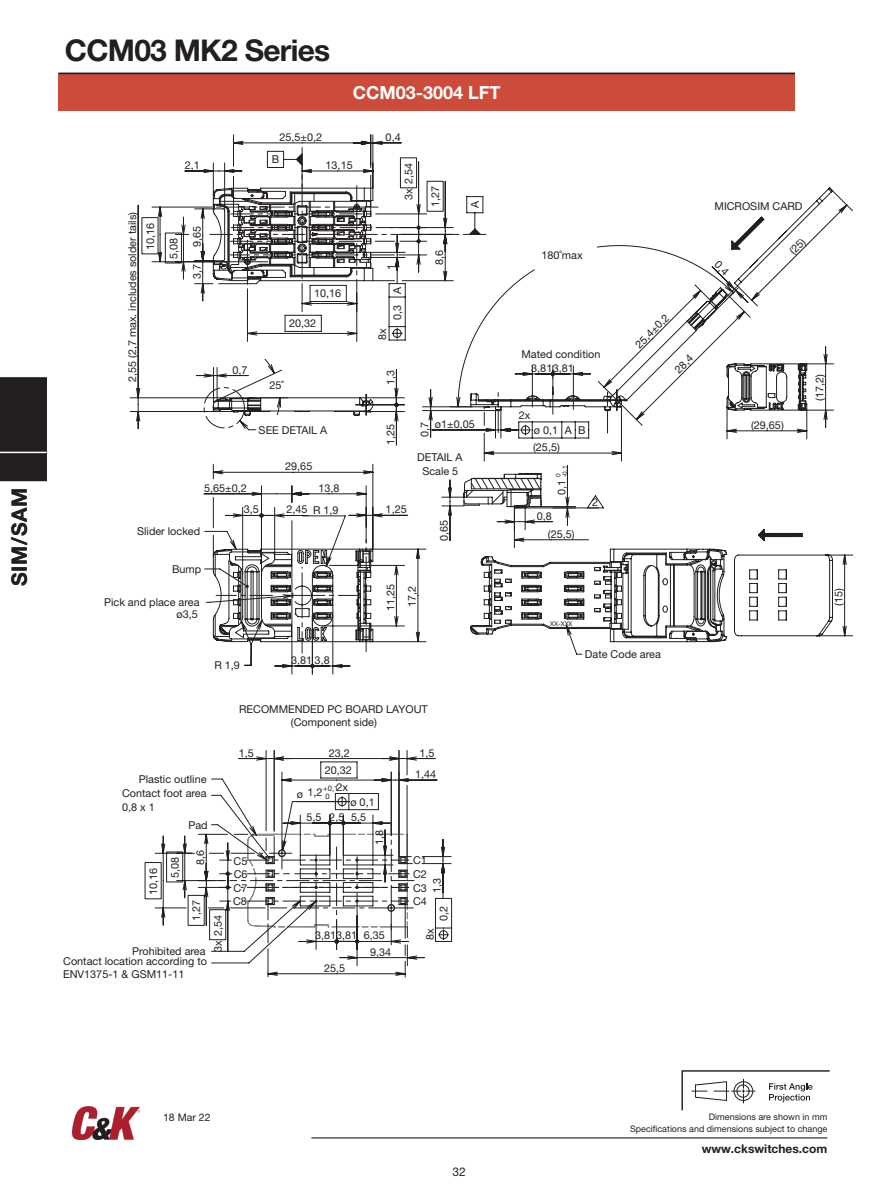
<style>
.page{position:relative;width:891px;height:1188px;background:#fff}
.page>*{position:absolute;margin:0;border:0;box-sizing:border-box;transform-origin:0 0}
.t1{font:700 30px "Helvetica Neue LT Std";letter-spacing:-.025em;color:#231f20}
.t2{font:700 21px "Helvetica Neue";color:#231f20}
.t3{font:700 18px "Helvetica Neue LT Std";color:#fff}
.t4{font:700 12px "Helvetica Neue LT Std";color:#231f20}
.t5{font:12px "Helvetica Neue LT Std";color:#231f20}
.t6{font:10.8px/13px "Helvetica Neue";color:#231f20}
.t7{font:10.5px "Helvetica Neue LT Std";color:#231f20}
.t8{font:9px/12px "Helvetica Neue LT Std";color:#231f20;text-align:right}
.t9{font:7.65px "Helvetica Neue";color:#231f20}
.t10{font:6.45px/6.4px "Helvetica Neue";color:#231f20}
</style>
<div class="page">
<hr style="left:311px;top:1137px;width:516px;height:2px;background:#57585a">
<img style="left:73px;top:1106px;width:66px;height:33px">
<svg style="left:681px;top:1070px;width:149px;height:41px"></svg>
<div style="left:58px;top:74px;width:737px;height:37px;background:#cd4b3b"></div>
<hr style="left:58px;top:73px;width:737px;height:1px;background:#231f20">
<div style="left:0;top:377px;width:47px;height:104px;background:#231f20"></div>
<hr style="left:0;top:452px;width:46px;height:1px;background:#fff">
<svg style="left:141px;top:170px;width:46px;height:242px"></svg>
<svg style="left:610px;top:190px;width:243px;height:453px"></svg>
<svg style="left:187px;top:151px;width:396px;height:775px"></svg>
<svg style="left:144px;top:750px;width:292px;height:228px"></svg>
<svg style="left:182px;top:771px;width:270px;height:193px"></svg>
<svg style="left:212px;top:153px;width:596px;height:489px"></svg>
<h2 class="t2" style="left:6px;top:586px;width:99px;rotate:-90deg">SIM/SAM</h2>
<h1 class="t1" style="left:65px;top:31px;width:267px">CCM03 MK2 Series</h1>
<h3 class="t3" style="left:353px;top:81px;width:149px">CCM03-3004 LFT</h3>
<p class="t6" style="left:126px;top:382px;width:172px;rotate:-90deg">2,55 (2,7 max. includes solder tails)</p>
<p class="t6" style="left:144px;top:250px;width:29px;rotate:-90deg">10,16</p>
<p class="t6" style="left:280px;top:130px;width:44px">25,5±0,2</p>
<p class="t6" style="left:386px;top:130px;width:17px">0,4</p>
<p class="t6" style="left:272px;top:153px;width:9px">B</p>
<p class="t6" style="left:185px;top:158px;width:17px">2,1</p>
<p class="t6" style="left:326px;top:158px;width:29px">13,15</p>
<p class="t6" style="left:402px;top:200px;width:39px;rotate:-90deg">3x 2,54</p>
<p class="t6" style="left:167px;top:259px;width:23px;rotate:-90deg">5,08</p>
<p class="t6" style="left:190px;top:247px;width:23px;rotate:-90deg">9,65</p>
<p class="t6" style="left:190px;top:279px;width:17px;rotate:-90deg">3,7</p>
<p class="t6" style="left:385px;top:270px;width:8px;rotate:-90deg">1</p>
<p class="t6" style="left:391px;top:320px;width:34px;rotate:-90deg">0,3 A</p>
<p class="t6" style="left:314px;top:287px;width:29px">10,16</p>
<p class="t6" style="left:289px;top:317px;width:29px">20,32</p>
<p class="t6" style="left:376px;top:340px;width:13px;rotate:-90deg">8x</p>
<p class="t6" style="left:232px;top:363px;width:17px">0,7</p>
<p class="t6" style="left:270px;top:379px;width:16px">25˚</p>
<p class="t6" style="left:384px;top:385px;width:17px;rotate:-90deg">1,3</p>
<p class="t6" style="left:429px;top:207px;width:23px;rotate:-90deg">1,27</p>
<p class="t6" style="left:433px;top:265px;width:17px;rotate:-90deg">8,6</p>
<p class="t6" style="left:468px;top:208px;width:9px;rotate:-90deg">A</p>
<p class="t6" style="left:541px;top:249px;width:43px">180˚max</p>
<p class="t6" style="left:522px;top:347px;width:80px">Mated condition</p>
<p class="t6" style="left:531px;top:361px;width:44px">3,813,81</p>
<p class="t6" style="left:259px;top:423px;width:70px">SEE DETAIL A</p>
<p class="t6" style="left:285px;top:460px;width:29px">29,65</p>
<p class="t6" style="left:204px;top:481px;width:44px">5,65±0,2</p>
<p class="t6" style="left:319px;top:481px;width:23px">13,8</p>
<p class="t6" style="left:384px;top:445px;width:23px;rotate:-90deg">1,25</p>
<p class="t6" style="left:519px;top:409px;width:13px">2x</p>
<p class="t6" style="left:435px;top:417px;width:41px">ø1±0,05</p>
<p class="t6" style="left:418px;top:437px;width:17px;rotate:-90deg">0,7</p>
<p class="t6" style="left:534px;top:423px;width:53px">ø 0,1 A B</p>
<p class="t6" style="left:417px;top:451px;width:47px;text-align:center">DETAIL A<br>Scale 5</p>
<p class="t6" style="left:533px;top:441px;width:28px">(25,5)</p>
<p class="t10" style="left:555px;top:495px;width:31px;text-indent:17px;rotate:-90deg">0<br><sup>0,1</sup> -0,1</p>
<p class="t6" style="left:137px;top:525px;width:65px">Slider locked</p>
<p class="t6" style="left:172px;top:562px;width:31px">Bump</p>
<p class="t6" style="left:104px;top:596px;width:97px;line-height:12.1px;text-align:right">Pick and place area ø3,5</p>
<p class="t6" style="left:244px;top:503px;width:17px">3,5</p>
<p class="t6" style="left:287px;top:503px;width:23px">2,45</p>
<p class="t6" style="left:386px;top:503px;width:23px">1,25</p>
<p class="t6" style="left:313px;top:503px;width:27px">R 1,9</p>
<p class="t6" style="left:380px;top:611px;width:29px;line-height:21.5px;text-align:center;rotate:-90deg">11,25<br>17,2</p>
<p class="t6" style="left:437px;top:541px;width:23px;rotate:-90deg">0,65</p>
<p class="t6" style="left:548px;top:507px;width:28px;line-height:18.1px;text-indent:-11px">0,8 (25,5)</p>
<p class="t6" style="left:592px;top:496px;width:8px">2</p>
<p class="t10" style="left:550px;top:620px;width:24px">XX-XXX</p>
<p class="t6" style="left:632px;top:341px;width:44px;rotate:-45deg">25,4±0,2</p>
<p class="t6" style="left:672px;top:367px;width:23px;rotate:-45deg">28,4</p>
<p class="t6" style="left:214px;top:659px;width:27px">R 1,9</p>
<p class="t6" style="left:291px;top:653px;width:40px">3,81 3,8</p>
<p class="t6" style="left:239px;top:702px;width:190px;text-align:center">RECOMMENDED PC BOARD LAYOUT (Component side)</p>
<p class="t6" style="left:139px;top:773px;width:69px">Plastic outline</p>
<p class="t6" style="left:188px;top:818px;width:21px">Pad</p>
<p class="t6" style="left:122px;top:787px;width:86px">Contact foot area<br>0,8 x 1</p>
<p class="t6" style="left:142px;top:878px;width:23px;line-height:21.5px;text-indent:-17px;rotate:-90deg">10,16<br>5,08</p>
<p class="t6" style="left:194px;top:865px;width:17px;rotate:-90deg">8,6</p>
<p class="t6" style="left:190px;top:921px;width:23px;rotate:-90deg">1,27</p>
<p class="t6" style="left:211px;top:952px;width:39px;rotate:-90deg">3x 2,54</p>
<p class="t6" style="left:132px;top:945px;width:75px">Prohibited area</p>
<p class="t6" style="left:63px;top:955px;width:145px">Contact location according to<br>ENV1375-1 &amp; GSM11-11</p>
<p class="t6" style="left:239px;top:746px;width:17px">1,5</p>
<p class="t6" style="left:419px;top:746px;width:17px">1,5</p>
<p class="t6" style="left:329px;top:746px;width:23px">23,2</p>
<p class="t6" style="left:325px;top:764px;width:29px">20,32</p>
<p class="t6" style="left:337px;top:781px;width:13px">2x</p>
<p class="t9" style="left:323px;top:784px;width:17px">+0,1</p>
<p class="t6" style="left:297px;top:786px;width:34px">ø 1,2 <sub>0</sub></p>
<p class="t6" style="left:350px;top:795px;width:26px">ø 0,1</p>
<p class="t6" style="left:306px;top:811px;width:61px">5,5 2,5 5,5</p>
<p class="t6" style="left:373px;top:845px;width:17px;rotate:-90deg">1,8</p>
<p class="t6" style="left:415px;top:768px;width:23px">1,44</p>
<p class="t6" style="left:413px;top:853px;width:15px;line-height:13.6px;text-align:justify">C1<br>C2<br>C3</p>
<p class="t6" style="left:234px;top:854px;width:15px">C5</p>
<p class="t6" style="left:234px;top:867px;width:15px;line-height:13.6px">C6<br>C7</p>
<p class="t6" style="left:430px;top:893px;width:17px;rotate:-90deg">1,3</p>
<p class="t6" style="left:437px;top:921px;width:17px;rotate:-90deg">0,2</p>
<p class="t6" style="left:233px;top:894px;width:15px">C8</p>
<p class="t6" style="left:413px;top:895px;width:15px">C4</p>
<p class="t6" style="left:315px;top:929px;width:43px">3,813,81</p>
<p class="t6" style="left:324px;top:961px;width:23px">25,5</p>
<p class="t6" style="left:364px;top:929px;width:23px">6,35</p>
<p class="t6" style="left:370px;top:945px;width:23px">9,34</p>
<p class="t6" style="left:423px;top:940px;width:13px;rotate:-90deg">8x</p>
<p class="t6" style="left:585px;top:648px;width:77px">Date Code area</p>
<p class="t6" style="left:715px;top:199px;width:89px">MICROSIM CARD</p>
<p class="t6" style="left:786px;top:248px;width:19px;rotate:-45deg">(25)</p>
<p class="t6" style="left:751px;top:418px;width:34px">(29,65)</p>
<p class="t6" style="left:813px;top:401px;width:28px;rotate:-90deg">(17,2)</p>
<p class="t6" style="left:832px;top:606px;width:19px;rotate:-90deg">(15)</p>
<p class="t7" style="left:163px;top:1111px;width:49px">18 Mar 22</p>
<p class="t5" style="left:452px;top:1164px;width:15px">32</p>
<p class="t8" style="left:630px;top:1111px;width:199px">Dimensions are shown in mm<br>Specifications and dimensions subject to change</p>
<p class="t4" style="left:702px;top:1141px;width:127px">www.ckswitches.com</p>
</div>
